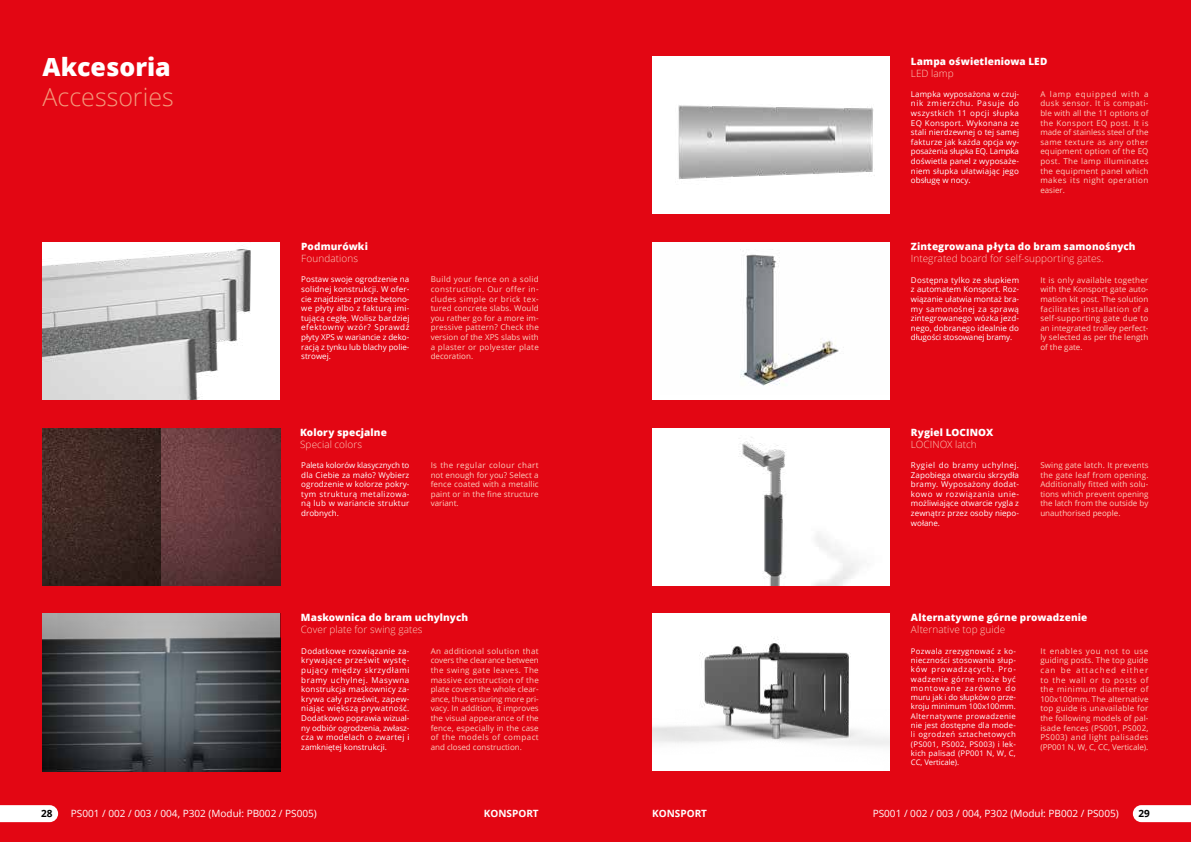
<style>
.page{position:relative;width:1191px;height:842px;background:#fff}
.page>*{position:absolute;margin:0;border:0;box-sizing:border-box;transform-origin:0 0}
.t1{font:300 25px "Open Sans";color:#f3997b}
.t2{font:800 25px "Open Sans";color:#fff}
.t3{font:800 10px "Open Sans";letter-spacing:.01em;color:#fff}
.t4{font:300 10px "Open Sans";letter-spacing:.005em;color:#facfbd}
.t5{font:10px "Open Sans";color:#fff}
.t6{font:700 10px "Open Sans";color:#fff}
.t7{font:700 10px "Open Sans";color:#000}
.t8{font:8px/9.6px "Open Sans";letter-spacing:.01em;color:#facfbd;text-align:justify}
.t9{font:8px/9.6px "Open Sans";color:#fff;text-align:justify}
.t10{font:7.8px/9.3px "Open Sans";letter-spacing:.02em;color:#fff;text-align:justify}
</style>
<div class="page">
<div style="left:0;top:0;width:595px;height:842px;background:#e30613"></div>
<img style="left:43px;top:242px;width:237px;height:158px">
<img style="left:43px;top:428px;width:118px;height:157px">
<svg style="left:161px;top:428px;width:119px;height:157px;background:#60383b"></svg>
<img style="left:43px;top:614px;width:237px;height:157px">
<div style="left:587px;top:0;width:604px;height:842px;background:#e30613"></div>
<img style="left:652px;top:57px;width:237px;height:157px">
<div style="left:652px;top:242px;width:237px;height:158px;background:#fff"></div>
<img style="left:740px;top:249px;width:104px;height:137px">
<img style="left:652px;top:428px;width:237px;height:157px">
<img style="left:652px;top:614px;width:237px;height:157px">
<svg style="left:0;top:805px;width:58px;height:17px"></svg>
<svg style="left:1132px;top:805px;width:59px;height:17px"></svg>
<h1 class="t2" style="left:43px;top:48px;width:130px">Akcesoria</h1>
<h1 class="t1" style="left:43px;top:80px;width:133px">Accessories</h1>
<p class="t3" style="left:301px;top:239px;width:68px">Podmurówki</p>
<p class="t4" style="left:301px;top:252px;width:58px">Foundations</p>
<p class="t9" style="left:301px;top:274px;width:110px">Postaw swoje ogrodzenie na solidnej konstrukcji. W ofer&shy;cie znajdziesz proste betono&shy;we płyty albo z fakturą imi&shy;tującą cegłę. Wolisz bardziej efektowny wzór? Sprawdź płyty XPS w wariancie z deko&shy;racją z tynku lub blachy polie&shy;strowej.</p>
<p class="t8" style="left:431px;top:274px;width:110px">Build your fence on a solid construction. Our offer in&shy;cludes simple or brick tex&shy;tured concrete slabs. Would you rather go for a more im&shy;pressive pattern? Check the version of the XPS slabs with a plaster or polyester plate decoration.</p>
<p class="t3" style="left:300px;top:424px;width:88px">Kolory specjalne</p>
<p class="t4" style="left:300px;top:437px;width:63px">Special colors</p>
<p class="t9" style="left:301px;top:460px;width:110px">Paleta kolorów klasycznych to dla Ciebie za mało? Wybierz ogrodzenie w kolorze pokry&shy;tym strukturą metalizowa&shy;ną lub w wariancie struktur drobnych.</p>
<p class="t8" style="left:431px;top:460px;width:110px">Is the regular colour chart not enough for you? Select a fence coated with a metallic paint or in the fine structure variant.</p>
<p class="t3" style="left:301px;top:610px;width:169px">Maskownica do bram uchylnych</p>
<p class="t4" style="left:301px;top:623px;width:123px">Cover plate for swing gates</p>
<p class="t9" style="left:301px;top:646px;width:110px">Dodatkowe rozwiązanie za&shy;krywające prześwit wystę&shy;pujący między skrzydłami bramy uchylnej. Masywna konstrukcja maskownicy za&shy;krywa cały prześwit, zapew&shy;niając większą prywatność.<br>Dodatkowo poprawia wizual&shy;ny odbiór ogrodzenia, zwłasz&shy;cza w modelach o zwartej i zamkniętej konstrukcji.</p>
<p class="t8" style="left:431px;top:646px;width:110px">An additional solution that covers the clearance between the swing gate leaves. The massive construction of the plate covers the whole clear&shy;ance, thus ensuring more pri&shy;vacy. In addition, it improves the visual appearance of the fence, especially in the case of the models of compact and closed construction.</p>
<p class="t3" style="left:911px;top:53px;width:138px">Lampa oświetleniowa LED</p>
<p class="t4" style="left:911px;top:66px;width:44px">LED lamp</p>
<p class="t9" style="left:911px;top:89px;width:110px">Lampka wyposażona w czuj&shy;nik zmierzchu. Pasuje do wszystkich 11 opcji słupka EQ Konsport. Wykonana ze stali nierdzewnej o tej samej fakturze jak każda opcja wy&shy;posażenia słupka EQ. Lampka doświetla panel z wyposaże&shy;niem słupka ułatwiając jego obsługę w nocy.</p>
<p class="t8" style="left:1040px;top:89px;width:110px">A lamp equipped with a dusk sensor. It is compati&shy;ble with all the 11 options of the Konsport EQ post. It is made of stainless steel of the same texture as any other equipment option of the EQ post. The lamp illuminates the equipment panel which makes its night operation easier.</p>
<p class="t3" style="left:911px;top:239px;width:226px">Zintegrowana płyta do bram samonośnych</p>
<p class="t4" style="left:911px;top:252px;width:194px">Integrated board for self-supporting gates.</p>
<p class="t9" style="left:911px;top:275px;width:110px">Dostępna tylko ze słupkiem z automatem Konsport. Roz&shy;wiązanie ułatwia montaż bra&shy;my samonośnej za sprawą zintegrowanego wózka jezd&shy;nego, dobranego idealnie do długości stosowanej bramy.</p>
<p class="t8" style="left:1040px;top:275px;width:110px">It is only available together with the Konsport gate auto&shy;mation kit post. The solution facilitates installation of a self-supporting gate due to an integrated trolley perfect&shy;ly selected as per the length of the gate.</p>
<p class="t3" style="left:911px;top:424px;width:84px">Rygiel LOCINOX</p>
<p class="t4" style="left:911px;top:437px;width:67px">LOCINOX latch</p>
<p class="t9" style="left:911px;top:460px;width:110px">Rygiel do bramy uchylnej.<br>Zapobiega otwarciu skrzydła bramy. Wyposażony dodat&shy;kowo w rozwiązania unie&shy;możliwiające otwarcie rygla z zewnątrz przez osoby niepo&shy;wołane.</p>
<p class="t8" style="left:1040px;top:460px;width:110px">Swing gate latch. It prevents the gate leaf from opening.<br>Additionally fitted with solu&shy;tions which prevent opening the latch from the outside by unauthorised people.</p>
<p class="t3" style="left:911px;top:610px;width:178px">Alternatywne górne prowadzenie</p>
<p class="t4" style="left:911px;top:623px;width:96px">Alternative top guide</p>
<p class="t10" style="left:911px;top:646px;width:106px">Pozwala zrezygnować z ko&shy;nieczności stosowania słup&shy;ków prowadzących. Pro&shy;wadzenie górne może być montowane zarówno do muru jak i do słupków o prze&shy;kroju minimum 100x100mm.<br>Alternatywne prowadzenie nie jest dostępne dla mode&shy;li ogrodzeń sztachetowych (PS001, PS002, PS003) i lek&shy;kich palisad (PP001 N, W, C, CC, Verticale).</p>
<p class="t8" style="left:1040px;top:646px;width:110px">It enables you not to use guiding posts. The top guide can be attached either to the wall or to posts of the minimum diameter of 100x100mm. The alternative top guide is unavailable for the following models of pal&shy;isade fences (PS001, PS002, PS003) and light palisades (PP001 N, W, C, CC, Verticale).</p>
<p class="t7" style="left:41px;top:807px;width:13px">28</p>
<p class="t5" style="left:71px;top:807px;width:247px">PS001 / 002 / 003 / 004, P302 (Moduł: PB002 / PS005)</p>
<p class="t6" style="left:484px;top:807px;width:56px">KONSPORT</p>
<p class="t6" style="left:652px;top:807px;width:56px">KONSPORT</p>
<p class="t5" style="left:872px;top:807px;width:247px">PS001 / 002 / 003 / 004, P302 (Moduł: PB002 / PS005)</p>
<p class="t7" style="left:1138px;top:807px;width:13px">29</p>
</div>
